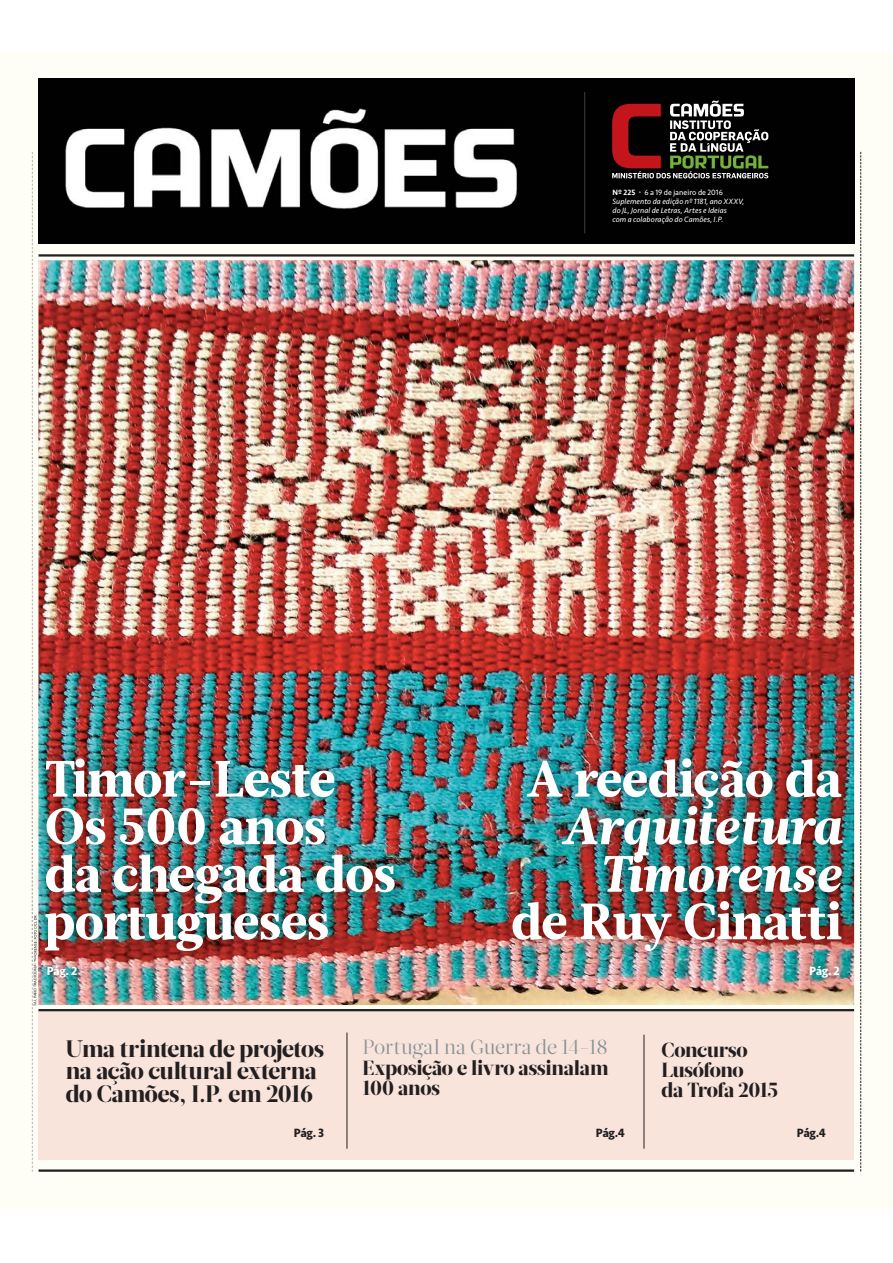
<style>
.page{position:relative;width:893px;height:1263px;background:#fff}
.page>*{position:absolute;margin:0;border:0;box-sizing:border-box;transform-origin:0 0}
.t1{font:900 51px/47.5px "Glosa Text";color:#fff}
.t2{font:italic 900 51px/47.5px "Glosa Text";letter-spacing:-.005em;color:#fff;text-align:right}
.t3{font:900 23.85px/22.6px "Glosa Display";letter-spacing:-.015em;color:#231f20}
.t4{font:900 20.4px/20.4px "Glosa Display";letter-spacing:-.015em;color:#231f20}
.t5{font:20.4px "Glosa Display";letter-spacing:-.02em;color:#8a9297}
.t6{font:700 12.45px "Seravek Basic";letter-spacing:-.025em;color:#231f20}
.t7{font:700 12.45px "Seravek Basic";letter-spacing:-.025em;color:#fff}
.t8{font:italic 7.95px/9px "Seravek Basic";letter-spacing:.01em;color:#fff}
.s1{font-weight:500;font-style:normal}
.s2{font-style:normal}
</style>
<div class="page">
<div style="left:0;top:53px;width:893px;height:1156px;background:#fffef6"></div>
<hr style="left:39px;top:1169px;width:815px;height:3px;background:#231f20">
<svg style="left:860px;top:152px;width:1px;height:1020px"></svg>
<img style="left:38px;top:78px;width:816px;height:166px">
<svg style="left:612px;top:100px;width:156px;height:78px;background:#4d3630"></svg>
<hr style="left:39px;top:254px;width:815px;height:3px;background:#231f20">
<img style="left:39px;top:260px;width:815px;height:745px">
<div style="left:39px;top:1009px;width:815px;height:151px;background:#f8e4db"></div>
<hr style="left:347px;top:1033px;width:1px;height:116px;background:#231f20">
<hr style="left:644px;top:1035px;width:1px;height:114px;background:#231f20">
<hr style="left:39px;top:1009px;width:815px;height:2px;background:#231f20">
<img style="left:39px;top:965px;width:48px;height:23px">
<img style="left:799px;top:965px;width:50px;height:23px">
<img style="left:39px;top:745px;width:369px;height:220px">
<img style="left:39px;top:956px;width:48px;height:9px">
<svg style="left:32px;top:152px;width:7px;height:1020px"></svg>
<img style="left:499px;top:745px;width:356px;height:220px">
<p class="t8" style="left:612px;top:188px;width:133px"><span class="s1">Nº 225</span> <sub>*</sub> <span class="s2">6 a 19 de janeiro de 2016<br></span>Suplemento da edição nº 1181, ano XXXV, do JL, Jor nal de Le tras, Ar tes e Ideias<br>com a colaboração do Camões, I.P.</p>
<h1 class="t1" style="left:45px;top:759px;width:352px">Timor-Leste<br>Os 500 anos<br>da chegada dos portugueses</h1>
<h1 class="t1" style="left:527px;top:759px;width:316px">A reedição da</h1>
<h1 class="t2" style="left:561px;top:803px;width:281px">Arquitetura<br>Timorense</h1>
<h1 class="t1" style="left:511px;top:902px;width:331px">de Ruy Cinatti</h1>
<h3 class="t7" style="left:47px;top:966px;width:32px">Pág. 2</h3>
<h3 class="t7" style="left:809px;top:966px;width:32px">Pág. 2</h3>
<h2 class="t3" style="left:66px;top:1039px;width:260px">Uma trintena de projetos na ação cultural externa do Camões, I.P. em 2016</h2>
<h3 class="t6" style="left:294px;top:1128px;width:32px">Pág. 3</h3>
<h3 class="t5" style="left:362px;top:1040px;width:247px">Portugal na Guerra de 14-18</h3>
<h3 class="t4" style="left:362px;top:1059px;width:247px">Exposição e livro assinalam<br>100 anos</h3>
<h3 class="t6" style="left:596px;top:1128px;width:31px">Pág.4</h3>
<h3 class="t4" style="left:661px;top:1041px;width:118px">Concurso<br>Lusófono<br>da Trofa 2015</h3>
<h3 class="t6" style="left:797px;top:1128px;width:31px">Pág.4</h3>
</div>
